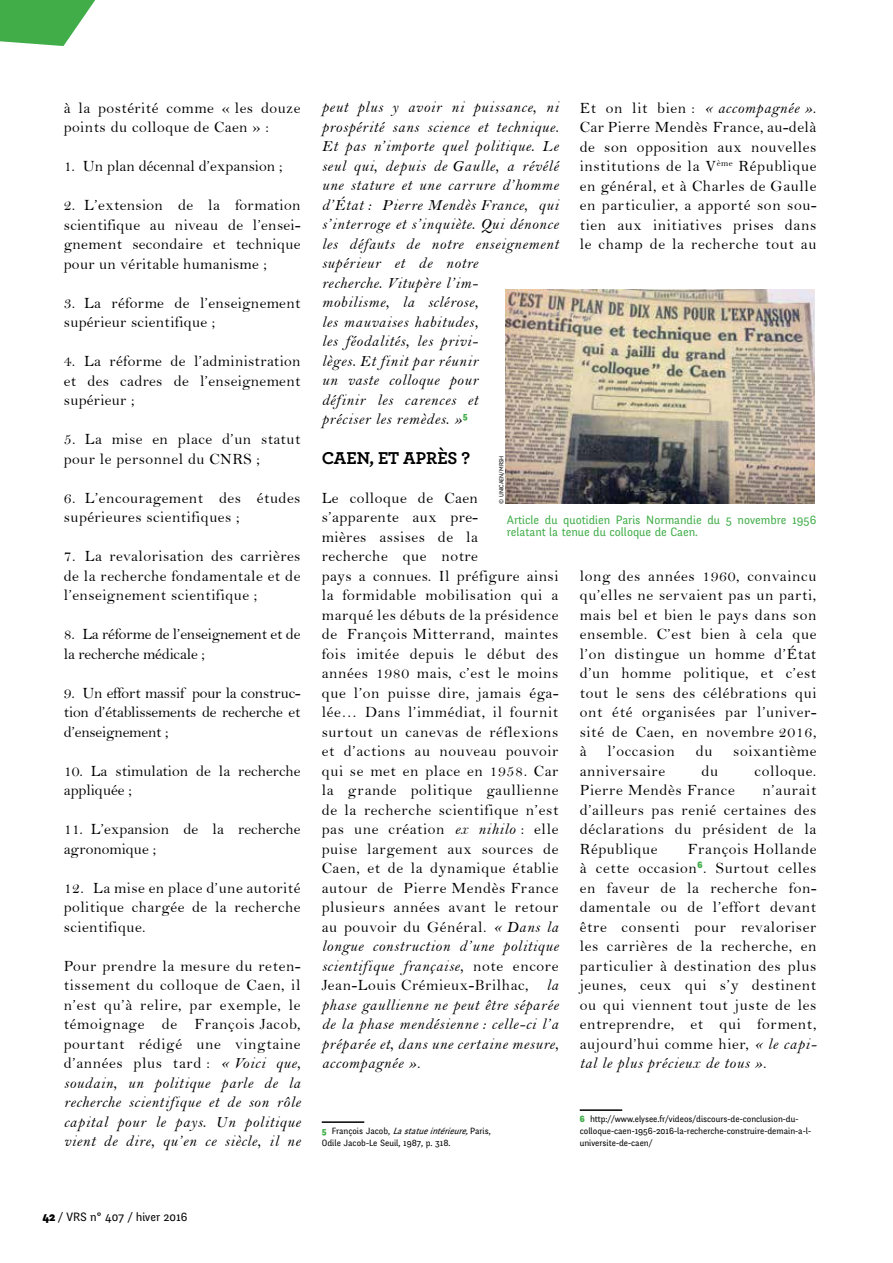
<style>
.page{position:relative;width:893px;height:1263px;background:#fff}
.page>*{position:absolute;margin:0;border:0;box-sizing:border-box;transform-origin:0 0}
.t1{font:700 18px "Archer";color:#000}
.t2{font:15.75px/19.5px "Bell";letter-spacing:.04em;color:#000;text-align:justify}
.t3{font:15.75px/19.5px "Bell MT Italic";letter-spacing:.04em;color:#000;text-align:justify}
.t4{font:15.75px/19.5px "Bell";color:#000}
.t5{font:15.75px/19.5px "Bell";letter-spacing:-.01em;color:#000}
.t6{font:15.75px/19.5px "Bell";letter-spacing:.02em;color:#000}
.t7{font:12px/12px "Fengardo Neue";color:#41ad49}
.t8{font:12px "Fengardo Neue";color:#000}
.t9{font:9px/12px "Fengardo Neue";color:#000}
.t10{font:6px "Fengardo Neue";color:#000}
.s1{font-family:"Bell MT Italic"}
.s2{font-family:"Bell"}
.s3{font-weight:900;color:#41ad49}
.s4{font-style:italic}
.s5{font-weight:900}
</style>
<div class="page">
<svg style="left:0;top:0;width:95px;height:46px"></svg>
<hr style="left:322px;top:1121px;width:42px;height:2px;background:#000">
<hr style="left:580px;top:1109px;width:42px;height:2px;background:#000">
<img style="left:505px;top:289px;width:310px;height:215px">
<p class="t2" style="left:64px;top:98px;width:238px">à la postérité comme « les douze points du colloque de Caen » :</p>
<p class="t4" style="left:64px;top:156px;width:220px">1. Un plan décennal d’expansion ;</p>
<p class="t2" style="left:64px;top:195px;width:238px">2. L’extension de la formation scientifique au niveau de l’ensei&shy;gnement secondaire et technique pour un véritable humanisme ;</p>
<p class="t6" style="left:64px;top:293px;width:238px">3. La réforme de l’enseignement supérieur scientifique ;</p>
<p class="t2" style="left:64px;top:351px;width:238px">4. La réforme de l’administration et des cadres de l’enseignement supérieur ;</p>
<p class="t2" style="left:64px;top:429px;width:238px">5. La mise en place d’un statut pour le personnel du CNRS ;</p>
<p class="t2" style="left:64px;top:488px;width:238px">6. L’encouragement des études supérieures scientifiques ;</p>
<p class="t2" style="left:64px;top:546px;width:238px">7. La revalorisation des carrières de la recherche fondamentale et de l’enseignement scientifique ;</p>
<p class="t5" style="left:64px;top:624px;width:238px">8. La réforme de l’enseignement et de la recherche médicale ;</p>
<p class="t2" style="left:64px;top:683px;width:238px">9. Un effort massif pour la construc&shy;tion d’établissements de recherche et d’enseignement ;</p>
<p class="t4" style="left:64px;top:761px;width:238px">10. La stimulation de la recherche appliquée ;</p>
<p class="t4" style="left:64px;top:819px;width:238px">11. L’expansion de la recherche agronomique ;</p>
<p class="t2" style="left:64px;top:878px;width:238px">12. La mise en place d’une autorité politique chargée de la recherche scientifique.</p>
<p class="t2" style="left:64px;top:956px;width:238px">Pour prendre la mesure du reten&shy;tissement du colloque de Caen, il n’est qu’à relire, par exemple, le témoignage de François -Jacob, pourtant rédigé une vingtaine d’années plus tard : <span class="s1">« Voici que,</span></p>
<p class="t3" style="left:64px;top:1073px;width:238px">soudain, un politique parle de la recherche scientifique et de son rôle capital pour le pays. Un politique vient de dire, qu’en ce siècle, il ne</p>
<p class="t3" style="left:322px;top:98px;width:238px;text-align:left">peut plus y avoir ni puissance, ni prospérité sans science et technique.<br>Et pas n’importe quel politique. Le seul qui, depuis de Gaulle, a révélé une stature et une carrure d’homme d’État : Pierre -Mendès France, qui s’interroge et s’inquiète. Qui dénonce les défauts de notre enseignement supérieur et de notre<br>recherche. Vitupère l’im-<br>mobilisme, la sclérose,<br>les mauvaises habitudes,<br>les féodalités, les privi-<br>lèges. Et finit par réunir<br>un vaste colloque pour<br>définir les carences et<br>préciser les remèdes. »<sup>5</sup></p>
<p class="t1" style="left:322px;top:443px;width:150px">CAEN, ET APRÈS ?</p>
<p class="t2" style="left:322px;top:488px;width:238px;text-align:left">Le colloque de Caen s’apparente aux pre-<br>mières assises de la<br>recherche que notre<br>pays a connues. Il préfigure ainsi la formidable mobilisation qui a marqué les débuts de la présidence de François -Mitterrand, maintes fois imitée depuis le début des années 1980 mais, c’est le moins que l’on puisse dire, jamais éga&shy;lée… Dans l’immédiat, il fournit surtout un canevas de réflexions et d’actions au nouveau pouvoir qui se met en place en 1958. Car la grande politique gaullienne de la recherche scientifique n’est pas une création <span class="s1">ex nihilo</span> : elle puise largement aux sources de<br>Caen, et de la dynamique établie autour de Pierre -Mendès France plusieurs années avant le retour au pouvoir du Général. <span class="s1">« Dans la</span></p>
<p class="t3" style="left:322px;top:936px;width:238px">longue construction d’une politique scientifique française, <span class="s2">note encore</span></p>
<p class="t2" style="left:322px;top:975px;width:238px">Jean-Louis -Crémieux-Brilhac, <span class="s1">la</span></p>
<p class="t3" style="left:322px;top:995px;width:238px">phase gaullienne ne peut être séparée de la phase mendésienne : celle-ci l’a préparée et, dans une certaine mesure, accompagnée »<span class="s2">.</span></p>
<p class="t2" style="left:580px;top:98px;width:238px">Et on lit bien : <span class="s1">« accompagnée »</span>.<br>Car Pierre -Mendès France, au-delà de son opposition aux nouvelles institutions de la V<sup>ème</sup> République en général, et à Charles de Gaulle en particulier, a apporté son sou&shy;tien aux initiatives prises dans le champ de la recherche tout au</p>
<p class="t10" style="left:498px;top:504px;width:50px;rotate:-90deg">© UNICAEN/MRSH</p>
<p class="t7" style="left:507px;top:514px;width:311px">Article du quotidien Paris Normandie du 5 novembre 1956 relatant la tenue du colloque de Caen.</p>
<p class="t2" style="left:580px;top:566px;width:238px">long des années 1960, convaincu qu’elles ne servaient pas un parti, mais bel et bien le pays dans son ensemble. C’est bien à cela que l’on distingue un homme d’État d’un homme politique, et c’est tout le sens des célébrations qui ont été organisées par l’univer&shy;sité de Caen, en novembre 2016, à</p>
<p class="t2" style="left:607px;top:741px;width:69px">l’occasion</p>
<p class="t2" style="left:696px;top:741px;width:18px">du</p>
<p class="t2" style="left:733px;top:741px;width:85px">soixantième</p>
<p class="t2" style="left:580px;top:761px;width:87px">anniversaire</p>
<p class="t2" style="left:701px;top:761px;width:18px">du</p>
<p class="t2" style="left:754px;top:761px;width:63px">colloque.</p>
<p class="t2" style="left:580px;top:780px;width:157px">Pierre -Mendès France</p>
<p class="t2" style="left:580px;top:780px;width:238px;text-indent:183px">n’aurait d’ailleurs pas renié certaines des déclarations du président de la République</p>
<p class="t2" style="left:580px;top:839px;width:238px;text-indent:108px">François -Hollande à cette occasion<sup>6</sup>. Surtout celles en faveur de la recherche fon&shy;damentale ou de l’effort devant être consenti pour revaloriser les carrières de la recherche, en particulier à destination des plus jeunes, ceux qui s’y destinent ou qui viennent tout juste de les entreprendre, et qui forment, aujourd’hui comme hier, <span class="s1">« le capi-</span></p>
<p class="t3" style="left:580px;top:1053px;width:188px">tal le plus précieux de tous »<span class="s2">.</span></p>
<p class="t9" style="left:322px;top:1125px;width:170px"><span class="s3">5</span> François Jacob, <span class="s4">Lastatueintérieure,</span>Paris,<br>Odile -Jacob-Le Seuil, 1987, p. 318.</p>
<p class="t9" style="left:580px;top:1113px;width:233px"><span class="s3">6</span> http://www.elysee.fr/videos/discours-de-conclusion-du&shy;colloque-caen-1956-2016-la-recherche-construire-demain-a-l&shy;universite-de-caen/</p>
<p class="t8" style="left:43px;top:1209px;width:147px"><span class="s5">42</span> / VRS n° 407 / hiver 2016</p>
</div>
